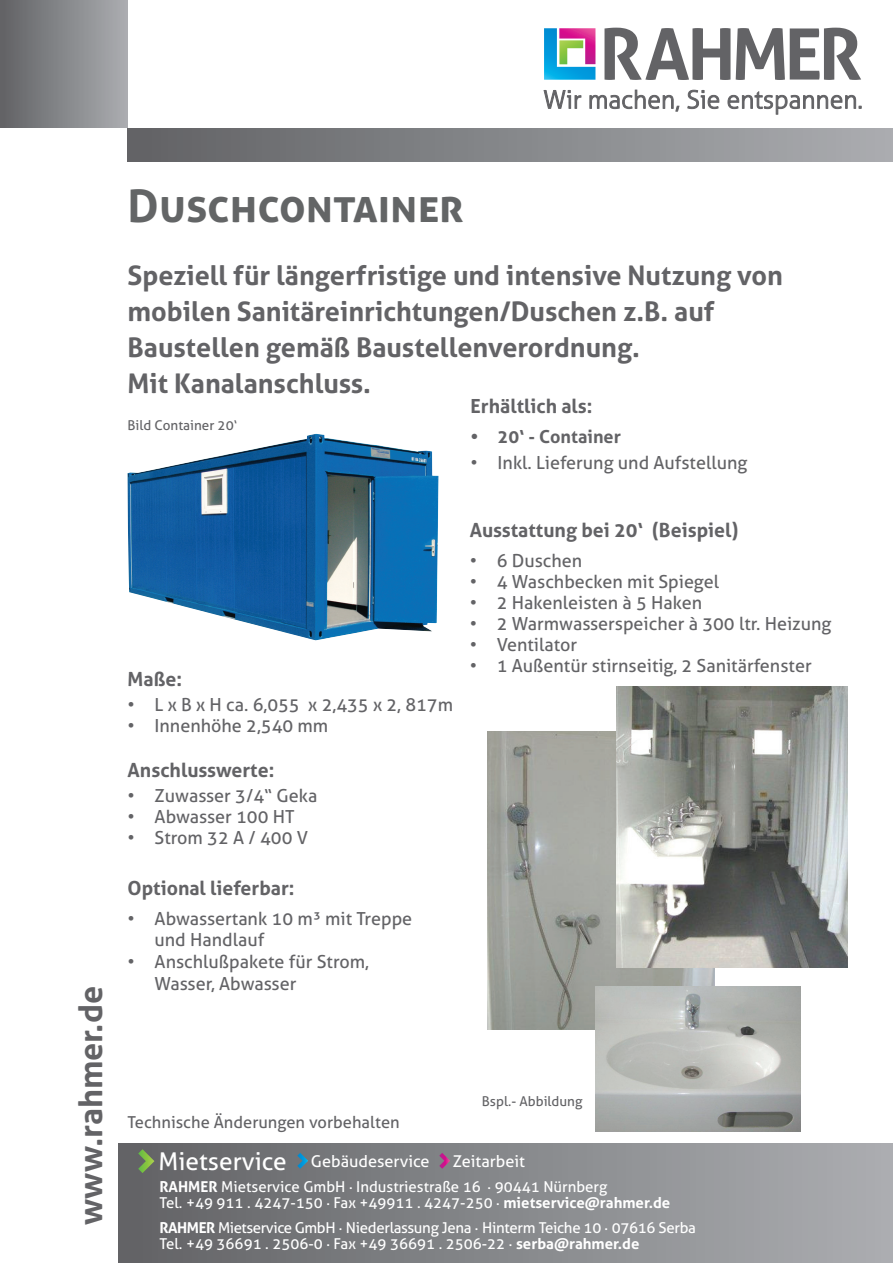
<style>
.page{position:relative;width:893px;height:1263px;background:#fff}
.page>*{position:absolute;margin:0;border:0;box-sizing:border-box;transform-origin:0 0}
.t1{font:700 45px "Aller";color:#636566}
.t2{font:700 32.4px "Aller";color:#636366}
.t3{font:700 27px/36px "Aller";color:#636366}
.t4{font:700 19.5px "Aller";color:#636366}
.t5{font:18px/21.6px "Aller";color:#636366}
.t6{font:700 18px "Aller";color:#636366}
.t7{font:16.5px "Aller";color:#636366}
.t8{font:16.35px "Aller";color:#fff}
.t9{font:15px/16.4px "Aller";letter-spacing:-.02em;color:#fff}
.t10{font:15px/16.4px "Aller";color:#fff;text-align:center}
.t11{font:700 15px "Aller";color:#fff}
.t12{font:13.5px "Aller";color:#636366}
.s1{font-size:24.45px}
.s2{font-weight:700}
</style>
<div class="page">
<img style="left:488px;top:732px;width:226px;height:297px">
<svg style="left:604px;top:28px;width:126px;height:52px"></svg>
<svg style="left:736px;top:28px;width:125px;height:52px"></svg>
<svg style="left:544px;top:28px;width:51px;height:52px"></svg>
<svg style="left:544px;top:90px;width:318px;height:25px"></svg>
<div style="left:128px;top:129px;width:765px;height:33px;background:linear-gradient(to right,#616265,#abadb0)"></div>
<div style="left:0;top:0;width:128px;height:128px;background:linear-gradient(to right,#616265,#abadb0)"></div>
<img style="left:617px;top:686px;width:231px;height:281px">
<img style="left:595px;top:986px;width:206px;height:145px">
<img style="left:128px;top:434px;width:311px;height:206px">
<div style="left:118px;top:1144px;width:775px;height:119px;background:linear-gradient(to right,#616265,#acaeb1)"></div>
<svg style="left:439px;top:1153px;width:11px;height:16px"></svg>
<svg style="left:138px;top:1149px;width:16px;height:24px"></svg>
<svg style="left:297px;top:1153px;width:11px;height:16px"></svg>
<h2 class="t2" style="left:71px;top:1225px;width:240px;rotate:-90deg">www.rahmer.de</h2>
<h1 class="t1" style="left:128px;top:179px;width:338px">Duschcontainer</h1>
<h3 class="t3" style="left:128px;top:258px;width:657px">Speziell für längerfristige und intensive Nutzung von mobilen Sanitäreinrichtungen/Duschen z.B. auf Baustellen gemäß Baustellenverordnung.<br>Mit Kanalanschluss.</h3>
<p class="t12" style="left:128px;top:416px;width:111px">Bild Container 20‘</p>
<p class="t4" style="left:471px;top:394px;width:123px">Erhältlich als:</p>
<p class="t6" style="left:471px;top:425px;width:152px">• 20‘ - Container</p>
<p class="t5" style="left:471px;top:451px;width:278px">• Inkl. Lieferung und Aufstellung</p>
<p class="t4" style="left:128px;top:667px;width:56px">Maße:</p>
<p class="t5" style="left:128px;top:694px;width:327px">• L x B x H ca. 6,055 x 2,435 x 2, 817m</p>
<p class="t5" style="left:128px;top:715px;width:202px">• Innenhöhe 2,540 mm</p>
<p class="t4" style="left:128px;top:758px;width:148px">Anschlusswerte:</p>
<p class="t5" style="left:128px;top:785px;width:191px">• Zuwasser 3/4“ Geka</p>
<p class="t5" style="left:128px;top:806px;width:169px">• Abwasser 100 HT</p>
<p class="t5" style="left:128px;top:827px;width:182px">• Strom 32 A / 400 V</p>
<p class="t4" style="left:128px;top:876px;width:169px">Optional lieferbar:</p>
<p class="t5" style="left:155px;top:907px;width:259px;text-indent:-27px">• Abwassertank 10 m³ mit Treppe und Handlauf</p>
<p class="t5" style="left:155px;top:951px;width:216px;text-indent:-27px">• Anschlußpakete für Strom,<br>Wasser, Abwasser</p>
<p class="t4" style="left:470px;top:518px;width:270px">Ausstattung bei 20‘ (Beispiel)</p>
<p class="t5" style="left:470px;top:550px;width:114px">• 6 Duschen</p>
<p class="t5" style="left:470px;top:571px;width:251px">• 4 Waschbecken mit Spiegel</p>
<p class="t5" style="left:470px;top:592px;width:234px">• 2 Hakenleisten à 5 Haken</p>
<p class="t5" style="left:470px;top:613px;width:363px">• 2 Warmwasserspeicher à 300 ltr. Heizung</p>
<p class="t5" style="left:470px;top:634px;width:109px">• Ventilator</p>
<p class="t5" style="left:470px;top:655px;width:343px">• 1 Außentür stirnseitig, 2 Sanitärfenster</p>
<p class="t7" style="left:128px;top:1112px;width:274px">Technische Änderungen vorbehalten</p>
<p class="t12" style="left:482px;top:1093px;width:102px">Bspl.- Abbildung</p>
<p class="t8" style="left:159px;top:1151px;width:272px"><span class="s1">Mietservice</span> Gebäudeservice</p>
<p class="t8" style="left:453px;top:1151px;width:74px">Zeitarbeit</p>
<p class="t11" style="left:159px;top:1177px;width:40px">Rahmer</p>
<p class="t10" style="left:159px;top:1178px;width:512px">Mietservice GmbH . Industriestraße 16 . 90441 Nürnberg<br>Tel. +49 911 . 4247-150 . Fax +49911 . 4247-250 . <span class="s2">mietservice@rahmer.de</span></p>
<p class="t11" style="left:159px;top:1218px;width:38px">Rahmer</p>
<p class="t9" style="left:159px;top:1219px;width:538px;text-indent:59px">Mietservice GmbH . Niederlassung Jena . Hinterm Teiche 10 . 07616 Serba<br>Tel. +49 36691 . 2506-0 . Fax +49 36691 . 2506-22 . <span class="s2">serba@rahmer.de</span></p>
</div>
